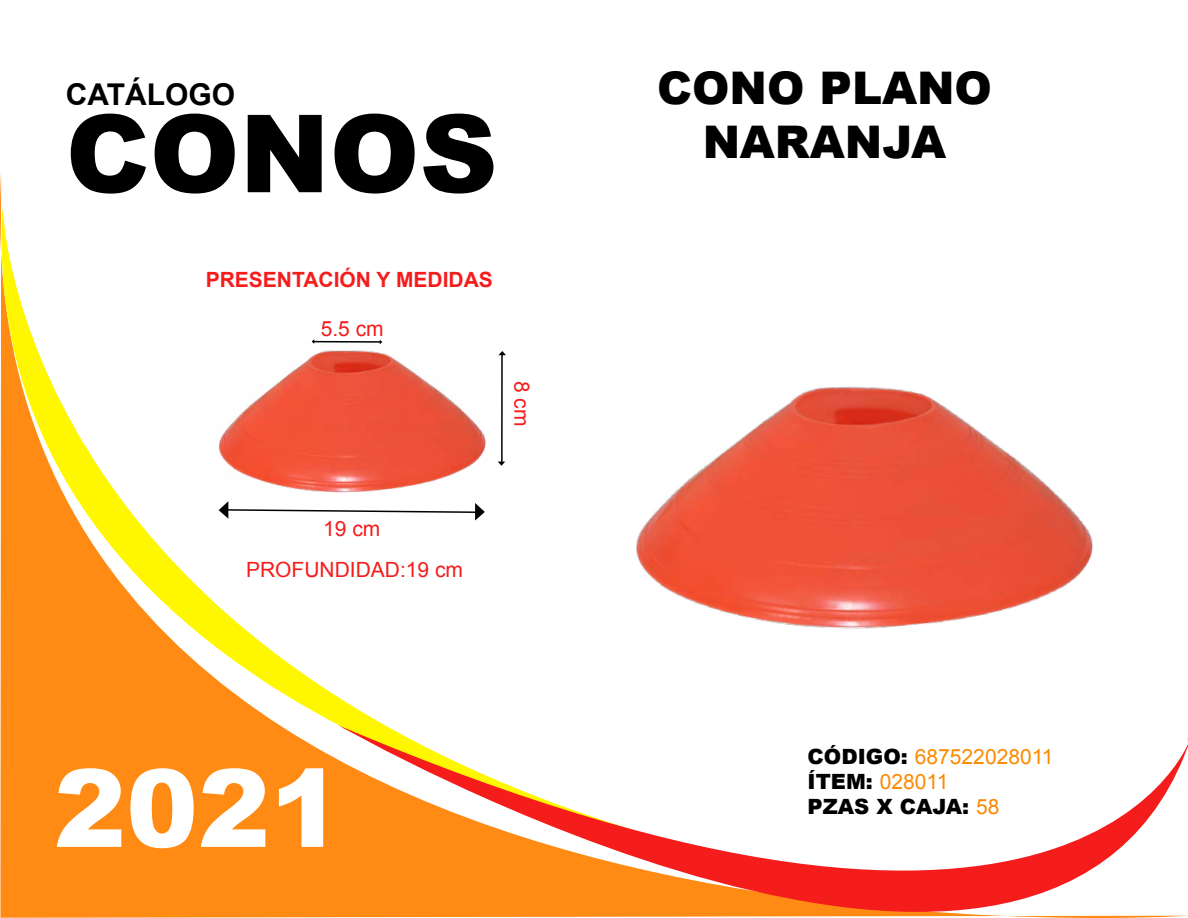
<style>
.page{position:relative;width:1188px;height:918px;background:#fff}
.page>*{position:absolute;margin:0;border:0;box-sizing:border-box;transform-origin:0 0}
.t1{font:900 108px "Arial";color:#000}
.t2{font:900 108px "Arial";color:#fff}
.t3{font:900 45px/54px "Arial";color:#000;text-align:center}
.t4{font:700 30px "Arial";color:#000}
.t5{font:900 21px/25.2px "Arial";color:#000}
.t6{font:21px/40.8px "Arial";color:#f51c1c;text-align:center}
.t7{font:700 21px "Arial";color:#f51c1c}
.s1{font-weight:400;color:#fc8a00}
</style>
<div class="page">
<svg style="left:0;top:172px;width:338px;height:746px;fill:#ff8a14"></svg>
<svg style="left:0;top:206px;width:506px;height:629px"></svg>
<svg style="left:338px;top:725px;width:850px;height:193px"></svg>
<img style="left:210px;top:342px;width:283px;height:158px">
<img style="left:636px;top:387px;width:457px;height:242px">
<svg style="left:219px;top:501px;width:266px;height:20px"></svg>
<svg style="left:498px;top:462px;width:7px;height:4px"></svg>
<svg style="left:498px;top:351px;width:8px;height:4px"></svg>
<hr style="left:501px;top:354px;width:2px;height:108px;background:#000">
<hr style="left:314px;top:341px;width:66px;height:2px;background:#000">
<h3 class="t4" style="left:66px;top:75px;width:171px">CATÁLOGO</h3>
<h2 class="t3" style="left:657px;top:59px;width:336px">CONO PLANO<br>NARANJA</h2>
<h1 class="t1" style="left:66px;top:75px;width:433px">CONOS</h1>
<p class="t7" style="left:206px;top:266px;width:289px">PRESENTACIÓN Y MEDIDAS</p>
<p class="t6" style="left:321px;top:308px;width:65px">5.5 cm</p>
<p class="t6" style="left:246px;top:508px;width:219px">19 cm<br>PROFUNDIDAD:19 cm</p>
<p class="t6" style="left:542px;top:381px;width:47px;rotate:90deg">8 cm</p>
<h1 class="t2" style="left:54px;top:730px;width:290px">2021</h1>
<p class="t5" style="left:808px;top:743px;width:247px">CÓDIGO: <span class="s1">687522028011<br></span>ÍTEM: <span class="s1">028011<br></span>PZAS X CAJA: <span class="s1">58</span></p>
</div>
